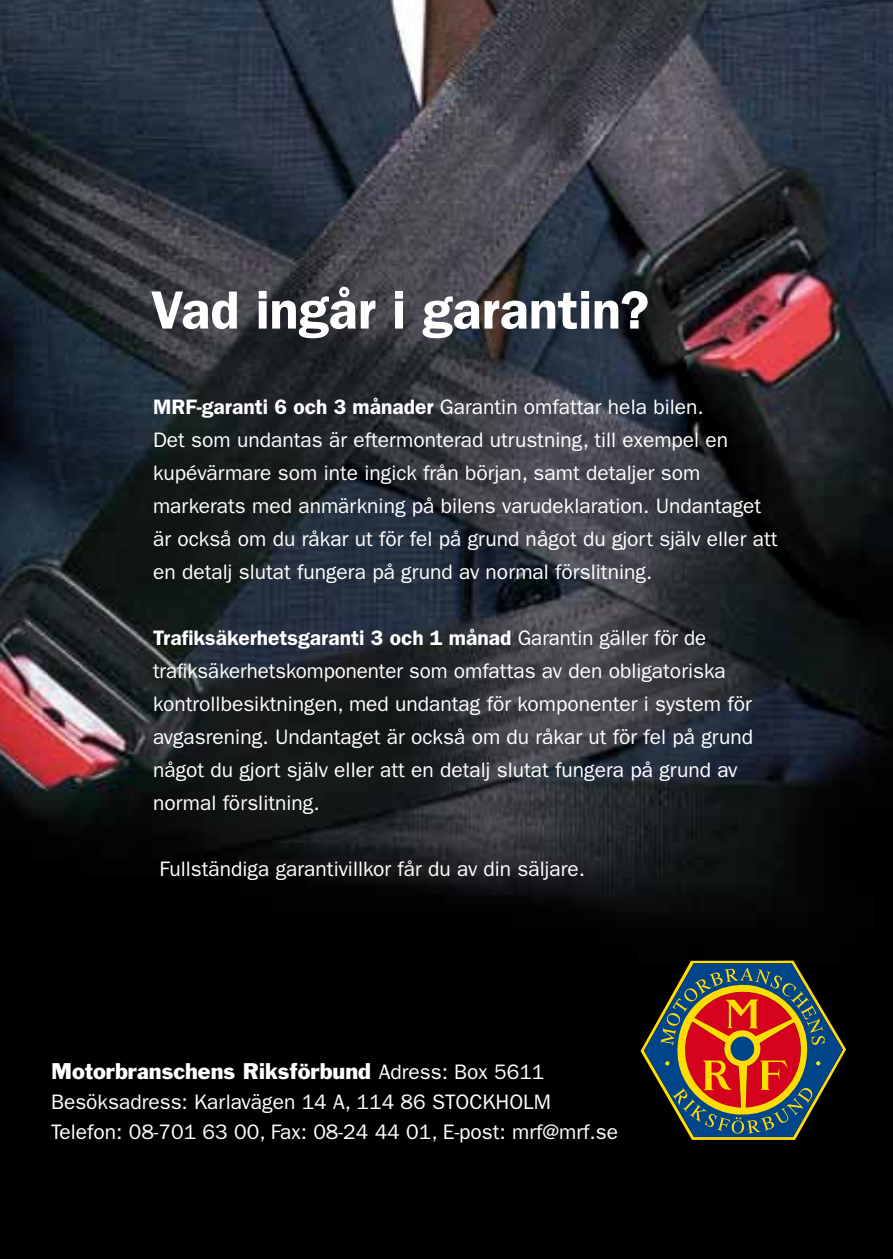
<style>
.page{position:relative;width:893px;height:1259px;background:#fff}
.page>*{position:absolute;margin:0;border:0;box-sizing:border-box;transform-origin:0 0}
.t1{font:600 54px "ITC Franklin Gothic Std";letter-spacing:-.005em;color:#fff}
.t2{font:21px/33px "ITC Franklin Gothic Std";color:#fff}
.t3{font:21px "Franklin Gothic Std";color:#fff}
.s1{font-weight:600}
.s2{font-family:"ITC Franklin Gothic Std"}
</style>
<div class="page">
<img style="left:0;top:0;width:893px;height:1259px">
<svg style="left:640px;top:960px;width:206px;height:180px;background:#624431"></svg>
<h1 class="t1" style="left:151px;top:278px;width:500px">Vad ingår i garantin?</h1>
<p class="t2" style="left:153px;top:391px;width:626px"><span class="s1">MRF-garanti 6 och 3 månader</span> Garantin omfattar hela bilen.<br>Det som undantas är eftermonterad utrustning, till exempel en kupévärmare som inte ingick från början, samt detaljer som markerats med anmärkning på bilens varudeklaration. Undantaget är också om du råkar ut för fel på grund något du gjort själv eller att en detalj slutat fungera på grund av normal förslitning.</p>
<p class="t2" style="left:153px;top:622px;width:601px"><span class="s1">Trafiksäkerhetsgaranti 3 och 1 månad</span> Garantin gäller för de trafiksäkerhetskomponenter som omfattas av den obligatoriska kontrollbesiktningen, med undantag för komponenter i system för avgasrening. Undantaget är också om du råkar ut för fel på grund något du gjort själv eller att en detalj slutat fungera på grund av normal förslitning.</p>
<p class="t2" style="left:159px;top:853px;width:427px">Fullständiga garantivillkor får du av din säljare.</p>
<p class="t3" style="left:51px;top:1058px;width:495px">Motorbranschens Riksförbund <span class="s2">Adress: Box 5611</span></p>
<p class="t2" style="left:51px;top:1087px;width:568px;line-height:30px">Besöksadress: Karlavägen 14 A, 114 86 STOCKHOLM<br>Telefon: 08-701 63 00, Fax: 08-24 44 01, E-post: mrf@mrf.se</p>
</div>
